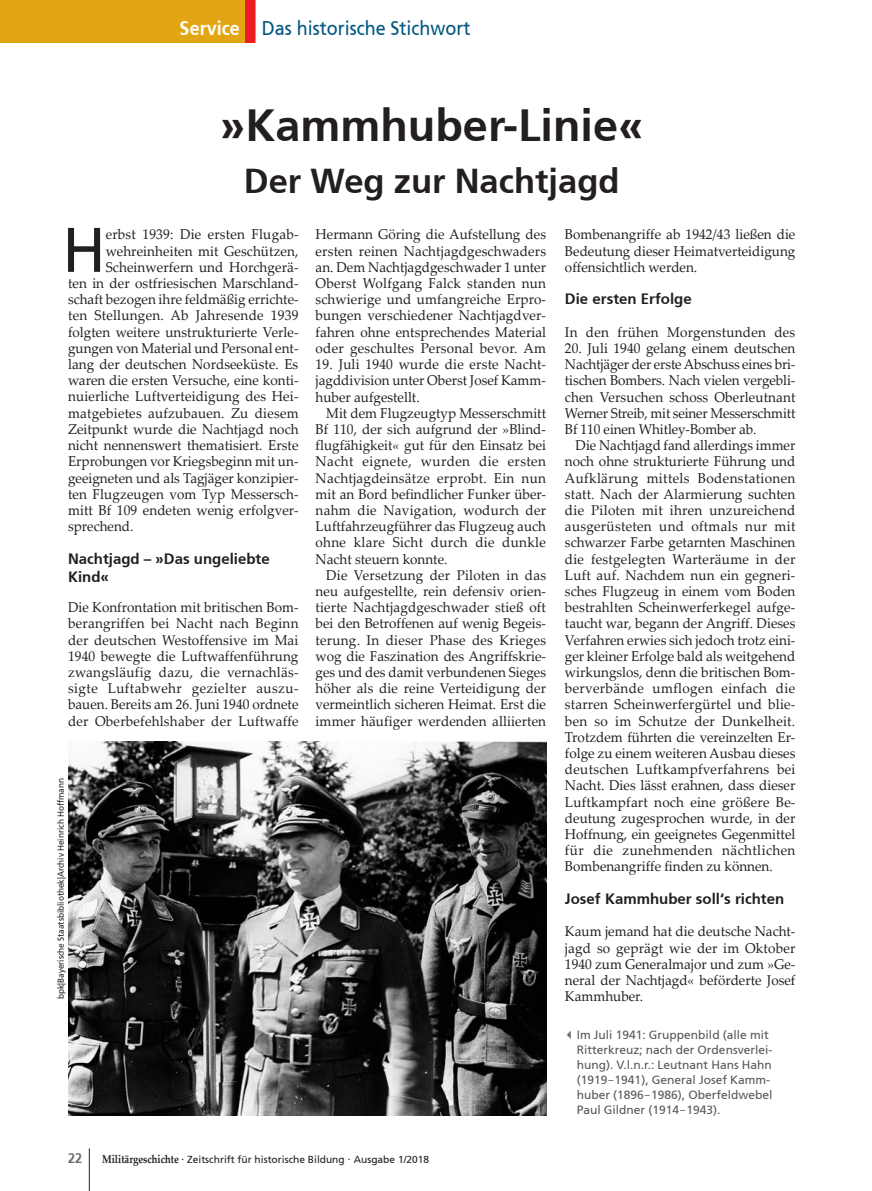
<style>
.page{position:relative;width:872px;height:1191px;background:#fff}
.page>*{position:absolute;margin:0;border:0;box-sizing:border-box;transform-origin:0 0}
.t1{font:62.85px "Frutiger LT Std";color:#231f20;scale:.95 1}
.t2{font:700 45px "Frutiger";color:#231f20}
.t3{font:700 34.5px "Frutiger";color:#231f20}
.t4{font:19.8px "Frutiger";color:#00567f;scale:.91 1}
.t5{font:700 19.8px "Frutiger";color:#fff;scale:.91 1}
.t6{font:700 15px/18px "Frutiger";color:#231f20}
.t7{font:14.1px/16.2px "Palatino Linotype";color:#231f20;text-align:justify;scale:.95 1}
.t8{font:14.1px "Palatino Linotype";letter-spacing:.02em;color:#231f20;scale:.95 1}
.t9{font:700 14.1px "Frutiger";color:#6c6d70;scale:.91 1}
.t10{font:12px/15px "Frutiger";color:#57585a}
.t11{font:10.2px "Frutiger";color:#231f20}
.t12{font:8.7px "Frutiger LT Std";letter-spacing:-.005em;color:#231f20;scale:.95 1}
.s1{font-family:"Palatino Linotype";font-weight:700;font-size:11.4px}
.s2{font-size:12px}
.s3{color:#6c6d70}
.s4{font-family:"Courier New"}
</style>
<div class="page">
<hr style="left:89px;top:1148px;width:1px;height:43px;background:#231f20">
<div style="left:0;top:0;width:255px;height:43px;background:#e2a612"></div>
<div style="left:245px;top:0;width:10px;height:43px;background:#ee1d23"></div>
<img style="left:68px;top:741px;width:479px;height:374px">
<h3 class="t5" style="left:180px;top:17px;width:67px">Service</h3>
<h3 class="t4" style="left:262px;top:17px;width:231px">Das historische Stichwort</h3>
<h2 class="t2" style="left:220px;top:99px;width:424px">»Kammhuber-Linie«</h2>
<h3 class="t3" style="left:244px;top:161px;width:377px">Der Weg zur Nachtjagd</h3>
<h1 class="t1" style="left:62px;top:213px;width:47px">H</h1>
<p class="t7" style="left:106px;top:226px;width:204px">erbst 1939: Die ersten Flugab-</p>
<p class="t7" style="left:106px;top:242px;width:204px">wehreinheiten mit Geschützen,</p>
<p class="t7" style="left:106px;top:258px;width:204px">Scheinwerfern und Horchgerä-</p>
<p class="t7" style="left:68px;top:275px;width:244px">ten in der ostfriesischen Marschland-</p>
<p class="t7" style="left:68px;top:291px;width:244px">schaft bezogen ihre feldmäßig errichte-</p>
<p class="t8" style="left:68px;top:306px;width:244px">ten Stellungen. Ab Jahresende 1939</p>
<p class="t7" style="left:68px;top:323px;width:244px">folgten weitere unstrukturierte Verle-</p>
<p class="t7" style="left:68px;top:339px;width:244px">gungen von Material und Personal ent-</p>
<p class="t7" style="left:68px;top:356px;width:244px">lang der deutschen Nordseeküste. Es</p>
<p class="t7" style="left:68px;top:372px;width:244px">waren die ersten Versuche, eine konti-</p>
<p class="t7" style="left:68px;top:388px;width:244px">nuierliche Luftverteidigung des Hei-</p>
<p class="t7" style="left:68px;top:404px;width:244px">matgebietes aufzubauen. Zu diesem</p>
<p class="t7" style="left:68px;top:420px;width:244px">Zeitpunkt wurde die Nachtjagd noch</p>
<p class="t7" style="left:68px;top:437px;width:244px">nicht nennenswert thematisiert. Erste</p>
<p class="t7" style="left:68px;top:453px;width:244px">Erprobungen vor Kriegsbeginn mit un-</p>
<p class="t7" style="left:68px;top:469px;width:244px">geeigneten und als Tagjäger konzipier-</p>
<p class="t7" style="left:68px;top:485px;width:244px">ten Flugzeugen vom Typ Messersch-</p>
<p class="t7" style="left:68px;top:501px;width:244px">mitt Bf 109 endeten wenig erfolgver-</p>
<p class="t7" style="left:68px;top:518px;width:70px">sprechend.</p>
<p class="t6" style="left:68px;top:549px;width:203px">Nachtjagd – »Das ungeliebte<br>Kind«</p>
<p class="t7" style="left:68px;top:598px;width:244px">Die Konfrontation mit britischen Bom&shy;berangriffen bei Nacht nach Beginn der deutschen Westoffensive im Mai 1940 bewegte die Luftwaffenführung zwangsläufig dazu, die vernachläs&shy;sigte Luftabwehr gezielter auszu&shy;bauen. Bereits am 26. Juni 1940 ordnete der Oberbefehlshaber der Luftwaffe</p>
<p class="t7" style="left:315px;top:226px;width:244px">Hermann Göring die Aufstellung des ersten reinen Nachtjagdgeschwaders an. Dem Nachtjagdgeschwader 1 unter Oberst Wolfgang Falck standen nun schwierige und umfangreiche Erpro&shy;bungen verschiedener Nachtjagdver&shy;fahren ohne entsprechendes Material oder geschultes Personal bevor. Am</p>
<p class="t7" style="left:316px;top:356px;width:244px">19. Juli 1940 wurde die erste Nacht&shy;jagddivision unter Oberst Josef Kamm&shy;huber aufgestellt.</p>
<p class="t7" style="left:315px;top:404px;width:244px;text-indent:11px">Mit dem Flugzeugtyp Messerschmitt Bf 110, der sich aufgrund der »Blind&shy;flugfähigkeit« gut für den Einsatz bei Nacht eignete, wurden die ersten Nachtjagdeinsätze erprobt. Ein nun mit an Bord befindlicher Funker über&shy;nahm die Navigation, wodurch der Luftfahrzeugführer das Flugzeug auch ohne klare Sicht durch die dunkle Nacht steuern konnte.</p>
<p class="t7" style="left:316px;top:566px;width:244px;text-indent:11px">Die Versetzung der Piloten in das neu aufgestellte, rein defensiv orien&shy;tierte Nachtjagdgeschwader stieß oft bei den Betroffenen auf wenig Begeis&shy;terung. In dieser Phase des Krieges wog die Faszination des Angriffskrie&shy;ges und des damit verbundenen Sieges höher als die reine Verteidigung der vermeintlich sicheren Heimat. Erst die immer häufiger werdenden alliierten</p>
<p class="t12" style="left:56px;top:999px;width:234px;rotate:-90deg">bpk|Bayerische Staatsbibliothek|Archiv Heinrich Hoffmann</p>
<p class="t9" style="left:68px;top:1150px;width:17px">22</p>
<p class="t11" style="left:102px;top:1153px;width:329px"><span class="s1">Militärgeschichte</span> <span class="s2">·</span> Zeitschrift für historische Bildung <span class="s2">·</span> Ausgabe 1/2018</p>
<p class="t7" style="left:565px;top:226px;width:244px">Bombenangriffe ab 1942/43 ließen die Bedeutung dieser Heimatverteidigung offensichtlich werden.</p>
<p class="t6" style="left:565px;top:290px;width:128px">Die ersten Erfolge</p>
<p class="t8" style="left:565px;top:322px;width:244px">In den frühen Morgenstunden des</p>
<p class="t7" style="left:565px;top:339px;width:244px">20. Juli 1940 gelang einem deutschen Nachtjäger der erste Abschuss eines bri&shy;tischen Bombers. Nach vielen vergebli&shy;chen Versuchen schoss Oberleutnant Werner Streib, mit seiner Messerschmitt Bf 110 einen Whitley-Bomber ab.</p>
<p class="t7" style="left:565px;top:437px;width:244px;text-indent:11px">Die Nachtjagd fand allerdings immer noch ohne strukturierte Führung und Aufklärung mittels Bodenstationen statt. Nach der Alarmierung suchten die Piloten mit ihren unzureichend ausgerüsteten und oftmals nur mit schwarzer Farbe getarnten Maschinen die festgelegten Warteräume in der Luft auf. Nachdem nun ein gegneri&shy;sches Flugzeug in einem vom Boden bestrahlten Scheinwerferkegel aufge&shy;taucht war, begann der Angriff. Dieses Verfahren erwies sich jedoch trotz eini&shy;ger kleiner Erfolge bald als weitgehend wirkungslos, denn die britischen Bom&shy;berverbände umflogen einfach die starren Scheinwerfergürtel und blie&shy;ben so im Schutze der Dunkelheit.<br>Trotzdem führten die vereinzelten Er&shy;folge zu einem weiteren Ausbau dieses deutschen Luftkampfverfahrens bei Nacht. Dies lässt erahnen, dass dieser Luftkampfart noch eine größere Be&shy;deutung zugesprochen wurde, in der Hoffnung, ein geeignetes Gegenmittel für die zunehmenden nächtlichen Bombenangriffe finden zu können.</p>
<p class="t6" style="left:565px;top:889px;width:221px">Josef Kammhuber soll‘s richten</p>
<p class="t7" style="left:565px;top:922px;width:244px">Kaum jemand hat die deutsche Nacht&shy;jagd so geprägt wie der im Oktober 1940 zum Generalmajor und zum »Ge&shy;neral der Nachtjagd« beförderte Josef Kammhuber.</p>
<p class="t10" style="left:577px;top:1027px;width:197px;text-indent:-13px"><span class="s3">✓</span>Im Juli 1941: Gruppenbild (alle mit Ritterkreuz; nach der Ordensverlei&shy;hung). V.l.n.r.: Leutnant Hans Hahn (1919<span class="s4">‑</span>1941), General Josef Kamm&shy;huber (1896<span class="s4">‑</span>1986), Oberfeldwebel Paul Gildner (1914<span class="s4">‑</span>1943).</p>
</div>
